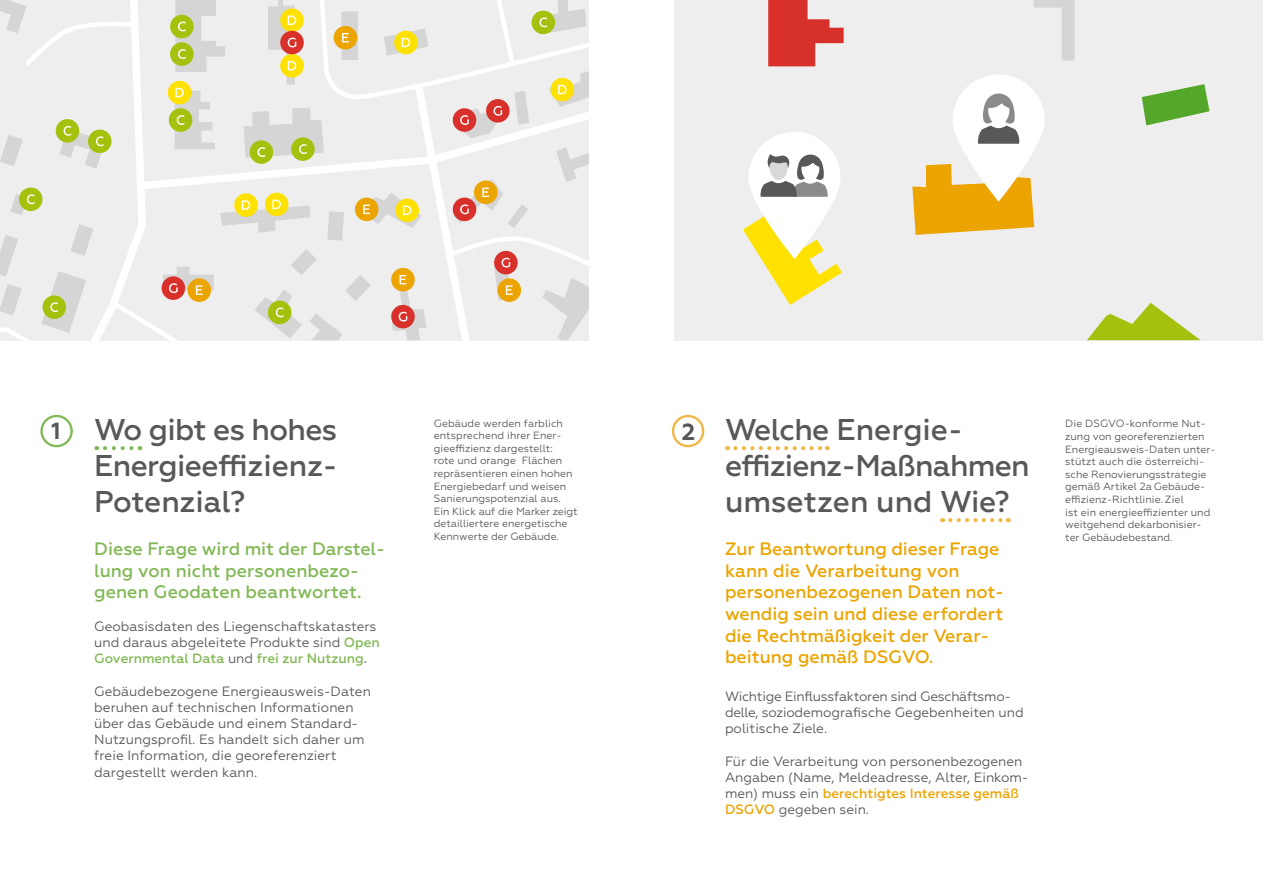
<style>
.page{position:relative;width:1263px;height:893px;background:#fff}
.page>*{position:absolute;margin:0;border:0;box-sizing:border-box;transform-origin:0 0}
.t1{font:500 30px/36px "Geometria";letter-spacing:-.02em;color:#58585a;text-align:justify}
.t2{font:700 23.4px "Geometria";color:#58585a}
.t3{font:500 18px/21.6px "Geometria";color:#eca400}
.t4{font:500 18px/21.6px "Geometria";letter-spacing:.005em;color:#82b855}
.t5{font:13.5px/16.2px "Geometria";color:#58585a}
.t6{font:13.5px/16.2px "Geometria";letter-spacing:-.02em;color:#58585a}
.t7{font:10.5px/12.6px "Geometria";color:#58585a}
.s1{font-weight:500;color:#eca400}
.s2{font-weight:500;color:#82b855}
.s3{font-weight:500;color:#7e7f81}
</style>
<div class="page">
<div style="left:674px;top:0;width:589px;height:340px;background:#eee"></div>
<svg style="left:1034px;top:0;width:40px;height:60px"></svg>
<svg style="left:768px;top:0;width:76px;height:66px"></svg>
<svg style="left:1087px;top:303px;width:113px;height:37px"></svg>
<svg style="left:105px;top:446px;width:36px;height:4px"></svg>
<div style="left:40px;top:415px;width:33px;height:32px;border:2px solid #82b855;border-radius:50%"></div>
<div style="left:672px;top:415px;width:32px;height:32px;border:2px solid #f1b644;border-radius:50%"></div>
<svg style="left:735px;top:446px;width:93px;height:4px"></svg>
<svg style="left:950px;top:518px;width:59px;height:4px"></svg>
<svg style="left:0;top:0;width:589px;height:340px;background:#eae7de"></svg>
<svg style="left:912px;top:164px;width:122px;height:71px"></svg>
<svg style="left:743px;top:225px;width:99px;height:80px"></svg>
<svg style="left:1142px;top:84px;width:67px;height:41px"></svg>
<svg style="left:952px;top:74px;width:93px;height:128px;fill:#fff"></svg>
<svg style="left:977px;top:93px;width:43px;height:51px;background:#b5b5b6"></svg>
<svg style="left:1034px;top:101px;width:10px;height:11px"></svg>
<svg style="left:748px;top:132px;width:92px;height:127px;fill:#fff"></svg>
<svg style="left:760px;top:154px;width:68px;height:43px;background:#b2b2b3"></svg>
<p class="t2" style="left:52px;top:417px;width:11px">1</p>
<p class="t2" style="left:682px;top:417px;width:15px">2</p>
<p class="t1" style="left:725px;top:412px;width:306px;text-align:left">Welche Energie&shy;effizienz-Maßnahmen umsetzen und Wie?</p>
<p class="t3" style="left:725px;top:538px;width:280px">Zur Beantwortung dieser Frage kann die Verarbeitung von personenbezogenen Daten not&shy;wendig sein und diese erfordert die Rechtmäßigkeit der Verar&shy;beitung gemäß DSGVO.</p>
<p class="t6" style="left:725px;top:688px;width:300px">Wichtige Einflussfaktoren sind Geschäftsmo&shy;delle, soziodemografische Gegebenheiten und politische Ziele.</p>
<p class="t5" style="left:725px;top:753px;width:305px">Für die Verarbeitung von personenbezogenen Angaben (Name, Meldeadresse, Alter, Einkom&shy;men) muss ein <span class="s1">berechtigtes Interesse gemäß DSGVO</span> gegeben sein.</p>
<p class="t1" style="left:94px;top:412px;width:245px">Wo gibt es hohes Energieeffizienz-Potenzial?</p>
<p class="t4" style="left:94px;top:538px;width:292px">Diese Frage wird mit der Darstel&shy;lung von nicht personenbezo&shy;genen Geodaten beantwortet.</p>
<p class="t5" style="left:94px;top:618px;width:287px">Geobasisdaten des Liegenschaftskatasters und daraus abgeleitete Produkte sind <span class="s2">Open<br>Governmental Data</span> und <span class="s2">frei zur Nutzung</span><span class="s3">.</span></p>
<p class="t5" style="left:94px;top:683px;width:278px">Gebäudebezogene Energieausweis-Daten beruhen auf technischen Informationen über das Gebäude und einem Standard-Nutzungsprofil. Es handelt sich daher um freie Information, die georeferenziert dargestellt werden kann.</p>
<p class="t7" style="left:434px;top:417px;width:145px">Gebäude werden farblich entsprechend ihrer Ener&shy;gieeffizienz dargestellt:<br>rote und orange Flächen repräsentieren einen hohen<br>Energiebedarf und weisen<br>Sanierungspotenzial aus.<br>Ein Klick auf die Marker zeigt detailliertere energetische<br>Kennwerte der Gebäude.</p>
<p class="t7" style="left:1065px;top:417px;width:152px">Die DSGVO-konforme Nut&shy;zung von georeferenzierten<br>Energieausweis-Daten unter&shy;stützt auch die österreichi&shy;sche Renovierungsstrategie gemäß Artikel 2a Gebäude&shy;effizienz-Richtlinie. Ziel<br>ist ein energieeffizienter und weitgehend dekarbonisier&shy;ter Gebäudebestand.</p>
</div>
